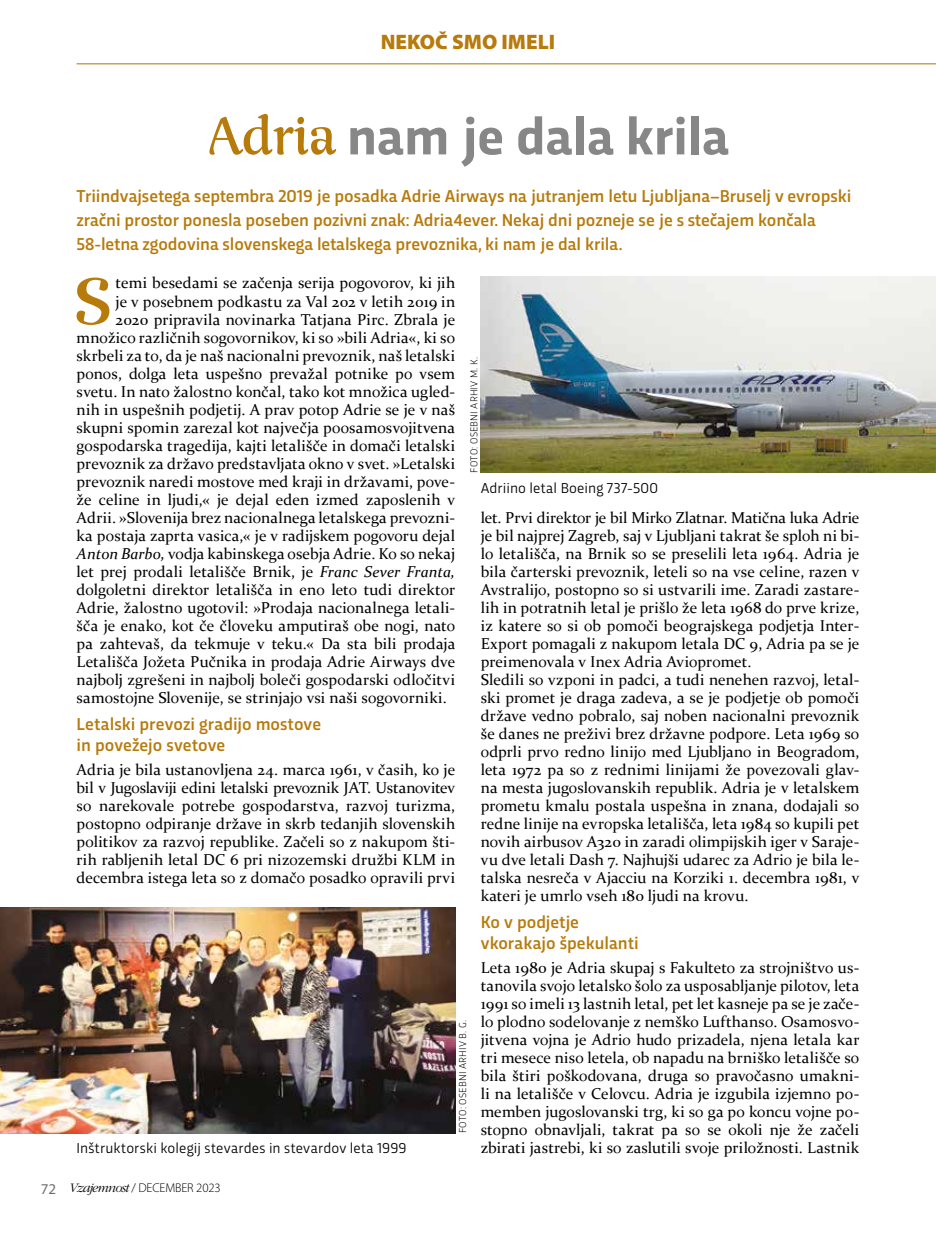
<style>
.page{position:relative;width:936px;height:1234px;background:#fff}
.page>*{position:absolute;margin:0;border:0;box-sizing:border-box;transform-origin:0 0}
.t1{font:67.35px "Rumba Std Large";color:#b77b0c}
.t2{font:700 54px "Trasandina";color:#878787}
.t3{font:900 21px "Myriad Pro";color:#b77b0c}
.t4{font:500 18px/24px "Trasandina";letter-spacing:-.005em;color:#b77b0c}
.t5{font:15.75px/18px "Constantia";letter-spacing:.005em;color:#000;text-align:justify}
.t6{font:15px "Trasandina";letter-spacing:.015em;color:#000}
.t7{font:300 12.75px "Myriad Pro";letter-spacing:-.01em;color:#000}
.t8{font:300 10.5px "Trasandina";letter-spacing:.025em;color:#000}
.s1{font-family:"Rumba Std Large";font-weight:400;color:#b77b0c}
.s2{font-style:italic}
.s3{font-weight:400;font-size:15px;color:#706f6f}
.s4{font-family:"ITC Garamond Std";font-style:italic;font-size:13.5px}
</style>
<div class="page">
<hr style="left:77px;top:63px;width:858px;height:1px;background:#b77b0c">
<img style="left:480px;top:276px;width:455px;height:196px">
<img style="left:0;top:907px;width:455px;height:225px">
<h3 class="t3" style="left:381px;top:28px;width:176px">NEKOČ SMO IMELI</h3>
<h2 class="t2" style="left:207px;top:96px;width:523px"><span class="s1">Adria</span> nam je dala krila</h2>
<p class="t4" style="left:77px;top:183px;width:776px">Triindvajsetega septembra 2019 je posadka Adrie Airways na jutranjem letu Ljubljana–Bruselj v evropski zračni prostor ponesla poseben pozivni znak: Adria4ever. Nekaj dni pozneje se je s stečajem končala<br>58-letna zgodovina slovenskega letalskega prevoznika, ki nam je dal krila.</p>
<h1 class="t1" style="left:73px;top:262px;width:40px">S</h1>
<p class="t5" style="left:116px;top:273px;width:341px">temi besedami se začenja serija pogovorov, ki jih</p>
<p class="t5" style="left:116px;top:291px;width:341px">je v posebnem podkastu za Val 202 v letih 2019 in</p>
<p class="t5" style="left:116px;top:309px;width:341px">2020 pripravila novinarka Tatjana Pirc. Zbrala je</p>
<p class="t5" style="left:77px;top:327px;width:380px">množico različnih sogovornikov, ki so »bili Adria«, ki so</p>
<p class="t5" style="left:77px;top:345px;width:380px">skrbeli za to, da je naš nacionalni prevoznik, naš letalski</p>
<p class="t5" style="left:77px;top:363px;width:380px">ponos, dolga leta uspešno prevažal potnike po vsem</p>
<p class="t5" style="left:77px;top:381px;width:380px">svetu. In nato žalostno končal, tako kot množica ugled-</p>
<p class="t5" style="left:77px;top:399px;width:380px">nih in uspešnih podjetij. A prav potop Adrie se je v naš</p>
<p class="t5" style="left:77px;top:417px;width:380px">skupni spomin zarezal kot največja poosamosvojitvena</p>
<p class="t5" style="left:77px;top:435px;width:380px">gospodarska tragedija, kajti letališče in domači letalski</p>
<p class="t5" style="left:77px;top:453px;width:380px">prevoznik za državo predstavljata okno v svet. »Letalski</p>
<p class="t5" style="left:77px;top:471px;width:380px">prevoznik naredi mostove med kraji in državami, pove-</p>
<p class="t5" style="left:77px;top:489px;width:380px">že celine in ljudi,« je dejal eden izmed zaposlenih v</p>
<p class="t5" style="left:77px;top:507px;width:380px">Adrii. »Slovenija brez nacionalnega letalskega prevozni-</p>
<p class="t5" style="left:77px;top:525px;width:380px">ka postaja zaprta vasica,« je v radijskem pogovoru dejal</p>
<p class="t5" style="left:77px;top:543px;width:380px"><span class="s2">Anton Barbo,</span> vodja kabinskega osebja Adrie. Ko so nekaj</p>
<p class="t5" style="left:77px;top:561px;width:380px">let prej prodali letališče Brnik, je <span class="s2">Franc Sever Franta,</span></p>
<p class="t5" style="left:77px;top:579px;width:380px">dolgoletni direktor letališča in eno leto tudi direktor</p>
<p class="t5" style="left:77px;top:597px;width:380px">Adrie, žalostno ugotovil: »Prodaja nacionalnega letali-</p>
<p class="t5" style="left:77px;top:615px;width:380px">šča je enako, kot če človeku amputiraš obe nogi, nato</p>
<p class="t5" style="left:77px;top:633px;width:380px">pa zahtevaš, da tekmuje v teku.« Da sta bili prodaja</p>
<p class="t5" style="left:77px;top:651px;width:380px">Letališča Jožeta Pučnika in prodaja Adrie Airways dve</p>
<p class="t5" style="left:77px;top:669px;width:380px">najbolj zgrešeni in najbolj boleči gospodarski odločitvi</p>
<p class="t5" style="left:77px;top:687px;width:372px">samostojne Slovenije, se strinjajo vsi naši sogovorniki.</p>
<p class="t4" style="left:77px;top:711px;width:246px;line-height:21px">Letalski prevozi gradijo mostove in povežejo svetove</p>
<p class="t5" style="left:77px;top:759px;width:380px">Adria je bila ustanovljena 24. marca 1961, v časih, ko je bil v Jugoslaviji edini letalski prevoznik JAT. Ustanovitev so narekovale potrebe gospodarstva, razvoj turizma, postopno odpiranje države in skrb tedanjih slovenskih politikov za razvoj republike. Začeli so z nakupom šti&shy;rih rabljenih letal DC 6 pri nizozemski družbi KLM in decembra istega leta so z domačo posadko opravili prvi</p>
<p class="t8" style="left:466px;top:472px;width:117px;rotate:-90deg">FOTO: OSEBNI ARHIV M. K.</p>
<p class="t6" style="left:480px;top:477px;width:179px">Adriino letal Boeing 737-500</p>
<p class="t5" style="left:480px;top:507px;width:380px;text-align:left">let. Prvi direktor je bil Mirko Zlatnar. Matična luka Adrie je bil najprej Zagreb, saj v Ljubljani takrat še sploh ni bi&shy;lo letališča, na Brnik so se preselili leta 1964. Adria je bila čarterski prevoznik, leteli so na vse celine, razen v Avstralijo, postopno so si ustvarili ime. Zaradi zastare&shy;lih in potratnih letal je prišlo že leta 1968 do prve krize, iz katere so si ob pomoči beograjskega podjetja Inter-Export pomagali z nakupom letala DC 9, Adria pa se je preimenovala v Inex Adria Aviopromet.<br>Sledili so vzponi in padci, a tudi nenehen razvoj, letal&shy;ski promet je draga zadeva, a se je podjetje ob pomoči države vedno pobralo, saj noben nacionalni prevoznik še danes ne preživi brez državne podpore. Leta 1969 so odprli prvo redno linijo med Ljubljano in Beogradom, leta 1972 pa so z rednimi linijami že povezovali glav&shy;na mesta jugoslovanskih republik. Adria je v letalskem prometu kmalu postala uspešna in znana, dodajali so redne linije na evropska letališča, leta 1984 so kupili pet novih airbusov A320 in zaradi olimpijskih iger v Saraje&shy;vu dve letali Dash 7. Najhujši udarec za Adrio je bila le&shy;talska nesreča v Ajacciu na Korziki 1. decembra 1981, v kateri je umrlo vseh 180 ljudi na krovu.</p>
<p class="t4" style="left:480px;top:909px;width:159px;line-height:21px">Ko v podjetje vkorakajo špekulanti</p>
<p class="t5" style="left:480px;top:957px;width:380px">Leta 1980 je Adria skupaj s Fakulteto za strojništvo us&shy;tanovila svojo letalsko šolo za usposabljanje pilotov, leta 1991 so imeli 13 lastnih letal, pet let kasneje pa se je zače&shy;lo plodno sodelovanje z nemško Lufthanso. Osamosvo&shy;jitvena vojna je Adrio hudo prizadela, njena letala kar tri mesece niso letela, ob napadu na brniško letališče so bila štiri poškodovana, druga so pravočasno umakni&shy;li na letališče v Celovcu. Adria je izgubila izjemno po&shy;memben jugoslovanski trg, ki so ga po koncu vojne po&shy;stopno obnavljali, takrat pa so se okoli nje že začeli zbirati jastrebi, ki so zaslutili svoje priložnosti. Lastnik</p>
<p class="t8" style="left:455px;top:1132px;width:114px;rotate:-90deg">FOTO: OSEBNI ARHIV B. G.</p>
<p class="t6" style="left:77px;top:1136px;width:331px">Inštruktorski kolegij stevardes in stevardov leta 1999</p>
<p class="t7" style="left:41px;top:1179px;width:181px"><span class="s3">72</span> <span class="s4">Vzajemnost</span> / DECEMBER 2023</p>
</div>
